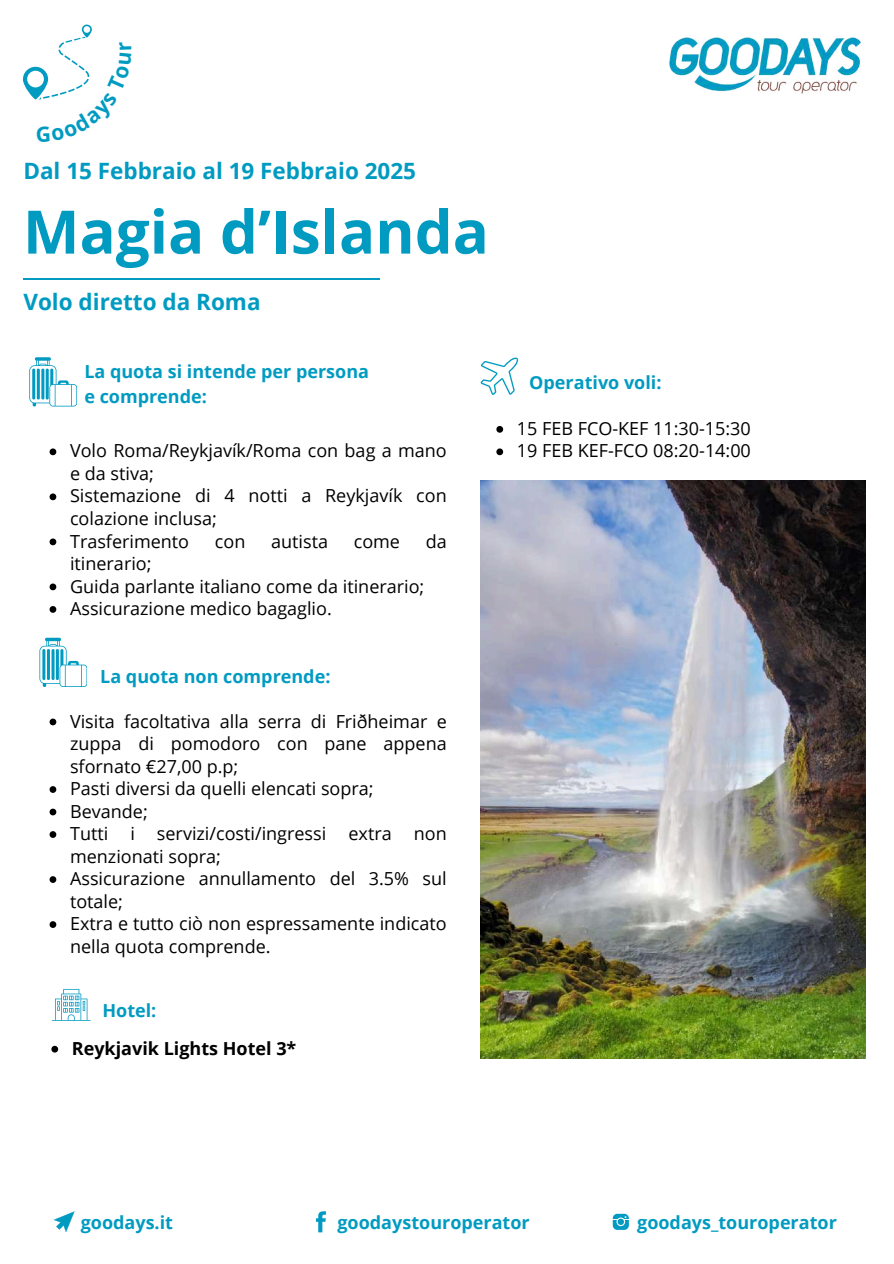
<style>
.page{position:relative;width:894px;height:1264px;background:#fff}
.page>*{position:absolute;margin:0;border:0;box-sizing:border-box;transform-origin:0 0}
.t1{font:700 60px "Open Sans";color:#019bc2}
.t2{font:700 22.5px "Open Sans";color:#019bc2}
.t3{font:18px/22.5px "Open Sans";color:#000}
.t4{font:700 18px/24.8px "Open Sans";color:#019bc2}
.t5{font:700 18px "Open Sans";color:#000}
</style>
<div class="page">
<svg style="left:53px;top:1211px;width:22px;height:21px"></svg>
<svg style="left:316px;top:1211px;width:10px;height:21px"></svg>
<svg style="left:612px;top:1213px;width:16px;height:16px"></svg>
<img style="left:669px;top:37px;width:192px;height:57px">
<svg style="left:50px;top:448px;width:6px;height:7px"></svg>
<svg style="left:50px;top:493px;width:6px;height:7px"></svg>
<svg style="left:50px;top:538px;width:6px;height:7px"></svg>
<svg style="left:50px;top:583px;width:6px;height:7px"></svg>
<svg style="left:50px;top:606px;width:6px;height:7px"></svg>
<svg style="left:50px;top:718px;width:6px;height:7px"></svg>
<svg style="left:50px;top:786px;width:6px;height:7px"></svg>
<svg style="left:50px;top:808px;width:6px;height:7px"></svg>
<svg style="left:50px;top:831px;width:6px;height:7px"></svg>
<svg style="left:50px;top:876px;width:6px;height:7px"></svg>
<svg style="left:50px;top:921px;width:6px;height:7px"></svg>
<svg style="left:29px;top:357px;width:48px;height:49px"></svg>
<hr style="left:41px;top:368px;width:3px;height:31px;background:#019bc2">
<hr style="left:37px;top:368px;width:3px;height:31px;background:#019bc2">
<hr style="left:32px;top:368px;width:3px;height:31px;background:#019bc2">
<hr style="left:46px;top:368px;width:3px;height:31px;background:#019bc2">
<svg style="left:39px;top:637px;width:48px;height:50px"></svg>
<svg style="left:51px;top:649px;width:4px;height:31px"></svg>
<hr style="left:47px;top:649px;width:3px;height:31px;background:#019bc2">
<hr style="left:42px;top:649px;width:3px;height:31px;background:#019bc2">
<hr style="left:56px;top:649px;width:3px;height:31px;background:#019bc2">
<svg style="left:55px;top:989px;width:33px;height:31px"></svg>
<hr style="left:23px;top:278px;width:357px;height:1px;background:#019bc2">
<svg style="left:480px;top:357px;width:38px;height:38px"></svg>
<img style="left:480px;top:480px;width:385px;height:578px">
<svg style="left:51px;top:1045px;width:7px;height:7px"></svg>
<svg style="left:496px;top:426px;width:7px;height:7px"></svg>
<svg style="left:496px;top:448px;width:7px;height:7px"></svg>
<svg style="left:23px;top:25px;width:69px;height:75px"></svg>
<p class="t2" style="left:23px;top:155px;width:394px">Dal 15 Febbraio al 19 Febbraio 2025</p>
<h1 class="t1" style="left:23px;top:189px;width:467px">Magia d’Islanda</h1>
<p class="t2" style="left:23px;top:286px;width:239px">Volo diretto da Roma</p>
<p class="t4" style="left:84px;top:358px;width:286px">La quota si intende per persona e comprende:</p>
<p class="t3" style="left:70px;top:439px;width:378px">Volo Roma/Reykjavík/Roma con bag a mano e da stiva;<br>Sistemazione di 4 notti a Reykjavík con colazione inclusa;<br>Trasferimento</p>
<p class="t3" style="left:215px;top:529px;width:32px">con</p>
<p class="t3" style="left:271px;top:529px;width:58px">autista</p>
<p class="t3" style="left:353px;top:529px;width:48px">come</p>
<p class="t3" style="left:425px;top:529px;width:23px">da</p>
<p class="t3" style="left:70px;top:552px;width:356px">itinerario;<br>Guida parlante italiano come da itinerario;<br>Assicurazione medico bagaglio.</p>
<p class="t4" style="left:100px;top:663px;width:232px">La quota non comprende:</p>
<p class="t3" style="left:70px;top:709px;width:378px">Visita facoltativa alla serra di Friðheimar e zuppa di pomodoro con pane appena sfornato €27,00 p.p;<br>Pasti diversi da quelli elencati sopra;<br>Bevande;<br>Tutti i servizi/costi/ingressi extra non menzionati sopra;<br>Assicurazione annullamento del 3.5% sul totale;<br>Extra e tutto ciò non espressamente indicato nella quota comprende.</p>
<p class="t4" style="left:102px;top:997px;width:55px">Hotel:</p>
<p class="t5" style="left:72px;top:1035px;width:226px">Reykjavik Lights Hotel 3*</p>
<p class="t4" style="left:529px;top:369px;width:134px">Operativo voli:</p>
<p class="t3" style="left:516px;top:417px;width:235px">15 FEB FCO-KEF 11:30-15:30<br>19 FEB KEF-FCO 08:20-14:00</p>
<p class="t4" style="left:81px;top:1209px;width:94px">goodays.it</p>
<p class="t4" style="left:337px;top:1209px;width:194px">goodaystouroperator</p>
<p class="t4" style="left:637px;top:1209px;width:201px">goodays_touroperator</p>
</div>
